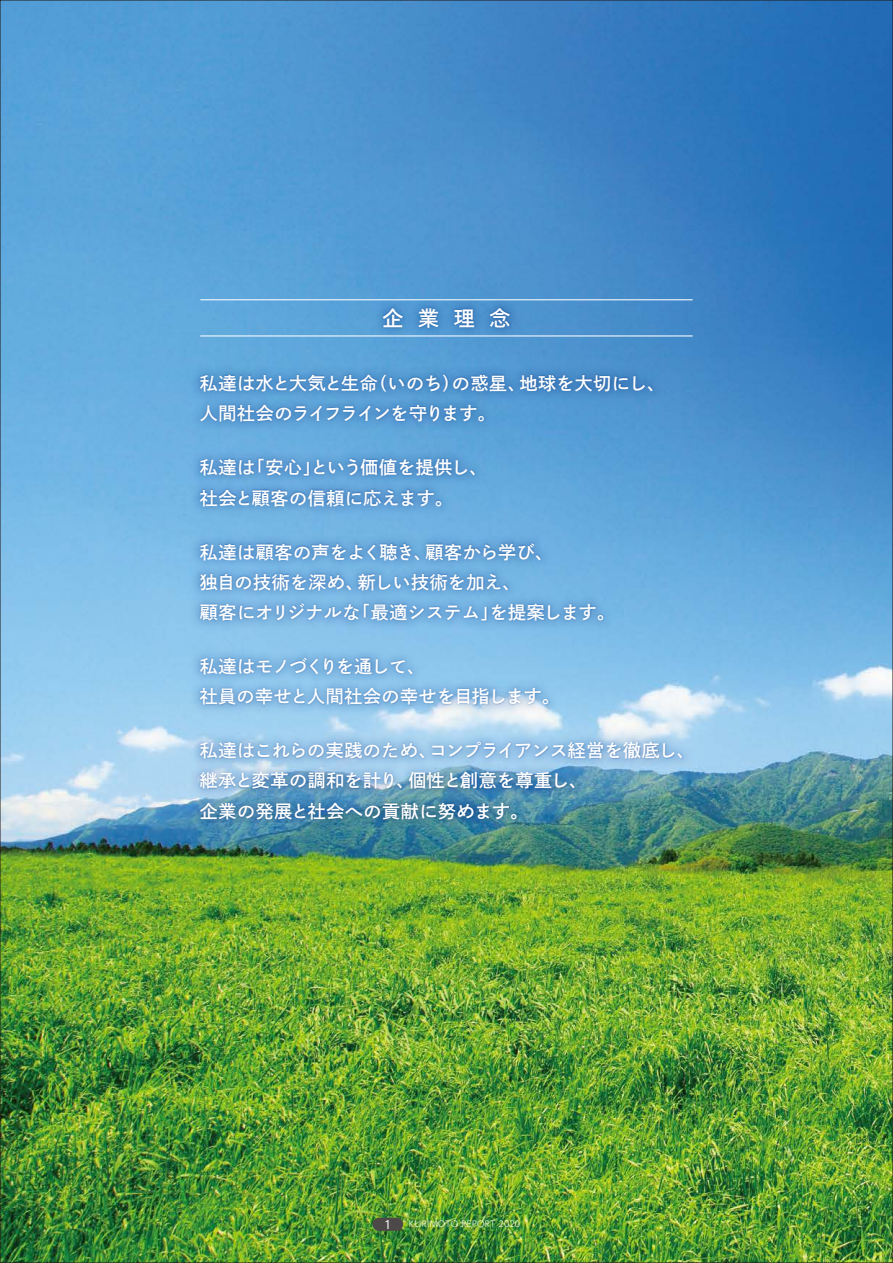
<style>
.page{position:relative;width:893px;height:1263px;background:#fff}
.page>*{position:absolute;margin:0;border:0;box-sizing:border-box;transform-origin:0 0}
.t1{font:21px "Shuei Go Gin Std B";color:#fff}
.t2{font:18px/30.2px "Shuei Go Gin Std B";letter-spacing:.025em;color:#fff}
.t3{font:11.25px "UD Shin Go Pro";color:#fff}
.t4{font:300 8.25px "UD Shin Go Pro";letter-spacing:.025em;color:#fff}
</style>
<div class="page">
<img style="left:2px;top:2px;width:889px;height:1259px">
<div style="left:372px;top:1217px;width:31px;height:14px;background:#4c4948;border-radius:7px"></div>
<img style="left:185px;top:359px;width:514px;height:477px">
<img style="left:197px;top:372px;width:492px;height:454px">
<hr style="left:200px;top:335px;width:493px;height:1px;background:#fff">
<hr style="left:200px;top:299px;width:493px;height:1px;background:#fff">
<img style="left:368px;top:293px;width:170px;height:52px">
<img style="left:379px;top:305px;width:149px;height:30px">
<p class="t1" style="left:382px;top:303px;width:130px">企業理念</p>
<p class="t2" style="left:200px;top:368px;width:467px">私達は水と大気と生命（いのち）の惑星、地球を大切にし、人間社会のライフラインを守ります。</p>
<p class="t2" style="left:200px;top:452px;width:289px">私達は「安心」という価値を提供し、社会と顧客の信頼に応えます。</p>
<p class="t2" style="left:200px;top:536px;width:417px">私達は顧客の声をよく聴き、顧客から学び、<br>独自の技術を深め、新しい技術を加え、<br>顧客にオリジナルな「最適システム」を提案します。</p>
<p class="t2" style="left:200px;top:651px;width:362px">私達はモノづくりを通して、<br>社員の幸せと人間社会の幸せを目指します。</p>
<p class="t2" style="left:200px;top:735px;width:496px">私達はこれらの実践のため、コンプライアンス経営を徹底し、継承と変革の調和を計り、個性と創意を尊重し、<br>企業の発展と社会への貢献に努めます。</p>
<p class="t3" style="left:384px;top:1215px;width:9px">1</p>
<p class="t4" style="left:409px;top:1217px;width:113px">KURIMOTO REPORT 2020</p>
</div>
